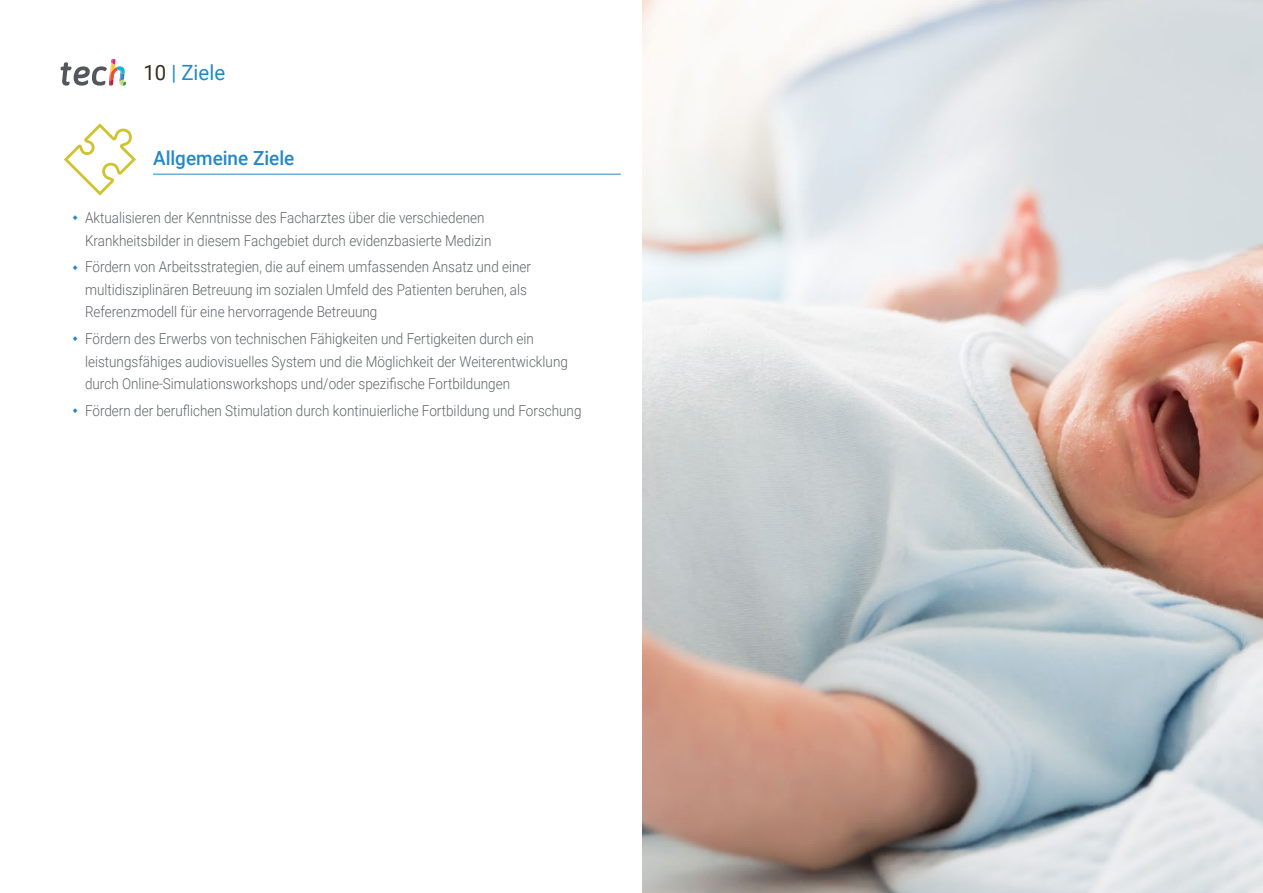
<style>
.page{position:relative;width:1263px;height:893px;background:#fff}
.page>*{position:absolute;margin:0;border:0;box-sizing:border-box;transform-origin:0 0}
.t1{font:21px "Roboto";color:#2488c9}
.t2{font:500 19.5px "Roboto";color:#2488c9}
.t3{font:300 15px/22.5px "Roboto";color:#61646a;scale:.9 1}
.s1{color:#312e20}
</style>
<div class="page">
<hr style="left:153px;top:174px;width:468px;height:1px;background:#2488c9">
<svg style="left:64px;top:123px;width:72px;height:73px"></svg>
<img style="left:642px;top:0;width:621px;height:893px">
<svg style="left:61px;top:59px;width:65px;height:27px"></svg>
<h1 class="t1" style="left:144px;top:57px;width:83px"><span class="s1">10</span> | Ziele</h1>
<h2 class="t2" style="left:153px;top:144px;width:143px">Allgemeine Ziele</h2>
<p class="t3" style="left:85px;top:206px;width:453px">Aktualisieren der Kenntnisse des Facharztes über die verschiedenen<br>Krankheitsbilder in diesem Fachgebiet durch evidenzbasierte Medizin</p>
<p class="t3" style="left:85px;top:255px;width:497px">Fördern von Arbeitsstrategien, die auf einem umfassenden Ansatz und einer multidisziplinären Betreuung im sozialen Umfeld des Patienten beruhen, als<br>Referenzmodell für eine hervorragende Betreuung</p>
<p class="t3" style="left:85px;top:327px;width:538px">Fördern des Erwerbs von technischen Fähigkeiten und Fertigkeiten durch ein leistungsfähiges audiovisuelles System und die Möglichkeit der Weiterentwicklung durch Online-Simulationsworkshops und/oder spezifische Fortbildungen</p>
<p class="t3" style="left:85px;top:399px;width:553px">Fördern der beruflichen Stimulation durch kontinuierliche Fortbildung und Forschung</p>
</div>
